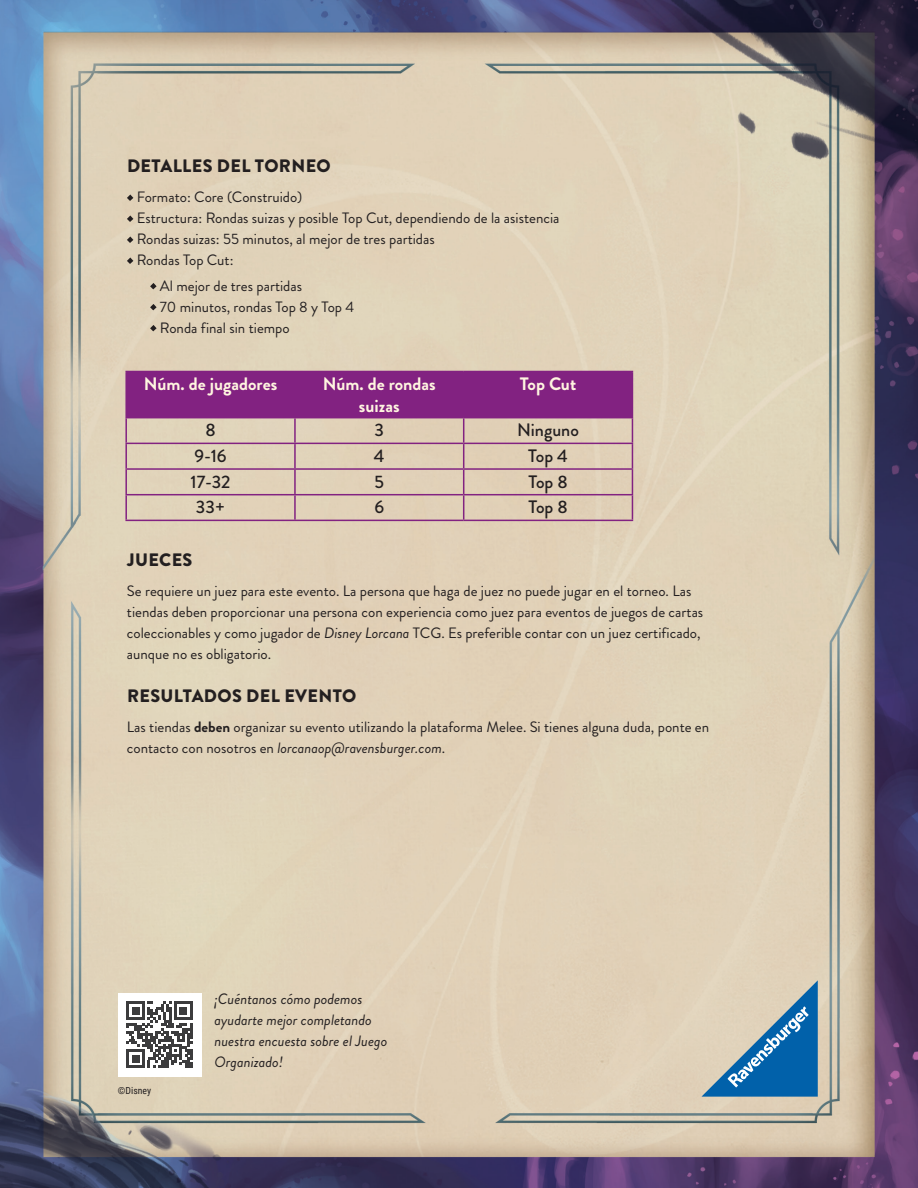
<style>
.page{position:relative;width:918px;height:1188px;background:#fff}
.page>*{position:absolute;margin:0;border:0;box-sizing:border-box;transform-origin:0 0}
.TEXT{font:900 18px "Brandon Grotesque";letter-spacing:.02em;color:#231f20}
.t1{font:700 18px/21.6px "Brandon Grotesque";color:#fff5e0;text-align:center}
.t2{font:500 18px "Brandon Grotesque";color:#231f20}
.TEXT-2{font:15px/21px "Brandon Grotesque";color:#231f20}
.TEXT-3{font:italic 15px/21px "Brandon Grotesque";color:#231f20}
.TEXT-4{font:9.75px "Roboto Condensed";color:#231f20}
.s1{font-style:italic}
.s2{font-weight:700}
</style>
<div class="page">
<img style="left:0;top:0;width:918px;height:1188px">
<svg style="left:127px;top:195px;width:6px;height:6px"></svg>
<svg style="left:127px;top:216px;width:6px;height:6px"></svg>
<svg style="left:127px;top:237px;width:6px;height:6px"></svg>
<svg style="left:127px;top:258px;width:6px;height:6px"></svg>
<div style="left:118px;top:993px;width:83px;height:83px;background:#fff"></div>
<svg style="left:126px;top:1001px;width:67px;height:67px"></svg>
<hr style="left:126px;top:1065px;width:19px;height:3px;background:#3c3c3d">
<div style="left:132px;top:1055px;width:8px;height:8px;background:#3c3c3d"></div>
<hr style="left:125px;top:371px;width:170px;height:1px;background:#822281">
<hr style="left:125px;top:372px;width:2px;height:45px;background:#822281">
<hr style="left:125px;top:417px;width:170px;height:1px;background:#822281">
<hr style="left:125px;top:418px;width:2px;height:25px;background:#822281">
<hr style="left:125px;top:443px;width:170px;height:1px;background:#822281">
<hr style="left:125px;top:444px;width:2px;height:24px;background:#822281">
<hr style="left:125px;top:468px;width:170px;height:2px;background:#822281">
<hr style="left:125px;top:470px;width:2px;height:24px;background:#822281">
<hr style="left:125px;top:494px;width:170px;height:1px;background:#822281">
<hr style="left:125px;top:495px;width:2px;height:25px;background:#822281">
<svg style="left:126px;top:371px;width:507px;height:149px"></svg>
<hr style="left:125px;top:520px;width:170px;height:1px;background:#822281">
<hr style="left:295px;top:520px;width:169px;height:1px;background:#822281">
<hr style="left:464px;top:520px;width:169px;height:1px;background:#822281">
<svg style="left:701px;top:980px;width:117px;height:117px"></svg>
<svg style="left:150px;top:283px;width:7px;height:6px"></svg>
<svg style="left:150px;top:304px;width:7px;height:6px"></svg>
<svg style="left:150px;top:325px;width:7px;height:6px"></svg>
<h1 class="TEXT" style="left:127px;top:154px;width:205px">DETALLES DEL TORNEO</h1>
<p class="TEXT-2" style="left:137px;top:187px;width:167px">Formato: Core (Construido)</p>
<p class="TEXT-2" style="left:137px;top:208px;width:424px">Estructura: Rondas suizas y posible Top Cut, dependiendo de la asistencia</p>
<p class="TEXT-2" style="left:137px;top:229px;width:300px">Rondas suizas: 55 minutos, al mejor de tres partidas</p>
<p class="TEXT-2" style="left:137px;top:250px;width:98px">Rondas Top Cut:</p>
<p class="TEXT-2" style="left:160px;top:275px;width:144px">Al mejor de tres partidas</p>
<p class="TEXT-2" style="left:160px;top:296px;width:196px">70 minutos, rondas Top 8 y Top 4</p>
<p class="TEXT-2" style="left:160px;top:317px;width:131px">Ronda final sin tiempo</p>
<p class="t1" style="left:144px;top:373px;width:135px">Núm. de jugadores</p>
<p class="t1" style="left:323px;top:373px;width:114px">Núm. de rondas suizas</p>
<p class="t1" style="left:520px;top:373px;width:58px">Top Cut</p>
<p class="t2" style="left:205px;top:418px;width:12px">8</p>
<p class="t2" style="left:375px;top:418px;width:11px">3</p>
<p class="t2" style="left:517px;top:418px;width:63px">Ninguno</p>
<p class="t2" style="left:194px;top:443px;width:34px">9-16</p>
<p class="t2" style="left:374px;top:443px;width:12px">4</p>
<p class="t2" style="left:528px;top:443px;width:41px">Top 4</p>
<p class="t2" style="left:191px;top:469px;width:42px">17-32</p>
<p class="t2" style="left:375px;top:469px;width:11px">5</p>
<p class="t2" style="left:529px;top:469px;width:41px">Top 8</p>
<p class="t2" style="left:196px;top:495px;width:31px">33+</p>
<p class="t2" style="left:374px;top:495px;width:11px">6</p>
<p class="t2" style="left:529px;top:495px;width:41px">Top 8</p>
<p class="TEXT" style="left:127px;top:547px;width:67px">JUECES</p>
<p class="TEXT-2" style="left:127px;top:581px;width:578px">Se requiere un juez para este evento. La persona que haga de juez no puede jugar en el torneo. Las tiendas deben proporcionar una persona con experiencia como juez para eventos de juegos de cartas coleccionables y como jugador de <span class="s1">Disney Lorcana</span> TCG. Es preferible contar con un juez certificado, aunque no es obligatorio.</p>
<h1 class="TEXT" style="left:127px;top:683px;width:231px">RESULTADOS DEL EVENTO</h1>
<p class="TEXT-2" style="left:127px;top:716px;width:584px">Las tiendas <span class="s2">deben</span> organizar su evento utilizando la plataforma Melee. Si tienes alguna duda, ponte en contacto con nosotros en <span class="s1">lorcanaop@ravensburger.com</span>.</p>
<p class="TEXT-4" style="left:118px;top:1084px;width:35px">©Disney</p>
<p class="TEXT-3" style="left:215px;top:989px;width:174px">¡Cuéntanos cómo podemos ayudarte mejor completando nuestra encuesta sobre el Juego<br>Organizado!</p>
</div>
